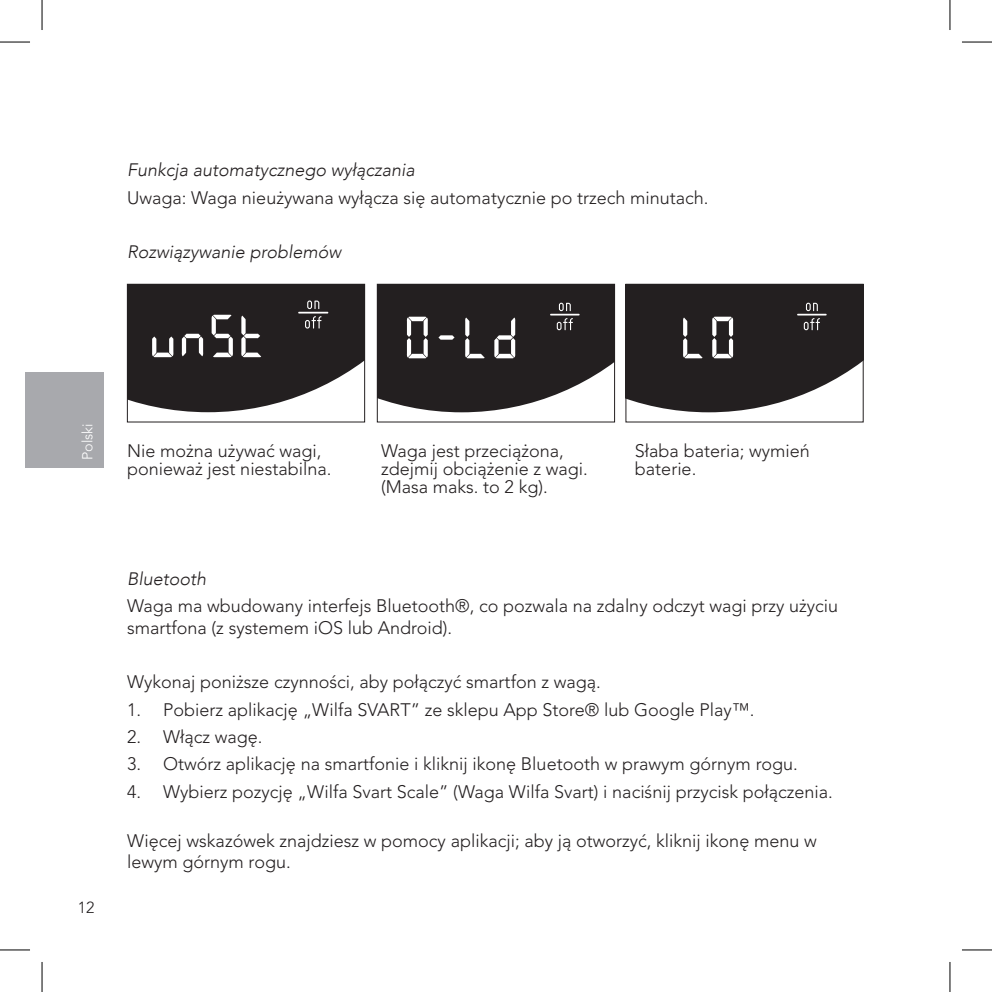
<style>
.page{position:relative;width:992px;height:992px;background:#fff}
.page>*{position:absolute;margin:0;border:0;box-sizing:border-box;transform-origin:0 0}
.t1{font:300 18px/18px "Avenir LT Pro";color:#231f20}
.t2{font:italic 300 18px "Avenir";color:#231f20}
.t3{font:300 16px "Avenir LT Std";color:#231f20}
.t4{font:300 14.4px "Avenir LT Std";color:#fff}
</style>
<div class="page">
<div style="left:25px;top:372px;width:78px;height:95px;background:#a8a9ad"></div>
<svg style="left:129px;top:286px;width:234px;height:126px;background:#403d3d"></svg>
<div style="left:127px;top:284px;width:238px;height:138px;border:1px solid #231f20"></div>
<svg style="left:379px;top:286px;width:233px;height:126px;background:#3f3b3c"></svg>
<div style="left:377px;top:284px;width:237px;height:138px;border:1px solid #231f20"></div>
<svg style="left:627px;top:286px;width:234px;height:126px;background:#3d393a"></svg>
<div style="left:625px;top:284px;width:238px;height:138px;border:1px solid #231f20"></div>
<hr style="left:0;top:42px;width:30px;height:1px;background:#000">
<hr style="left:961px;top:42px;width:30px;height:1px;background:#000">
<hr style="left:0;top:949px;width:30px;height:1px;background:#000">
<hr style="left:961px;top:949px;width:30px;height:1px;background:#000">
<hr style="left:42px;top:0;width:1px;height:30px;background:#000">
<hr style="left:42px;top:961px;width:1px;height:30px;background:#000">
<hr style="left:949px;top:0;width:1px;height:30px;background:#000">
<hr style="left:949px;top:961px;width:1px;height:30px;background:#000">
<p class="t2" style="left:127px;top:159px;width:289px">Funkcja automatycznego wyłączania</p>
<p class="t1" style="left:127px;top:188px;width:582px">Uwaga: Waga nieużywana wyłącza się automatycznie po trzech minutach.</p>
<p class="t2" style="left:127px;top:241px;width:215px">Rozwiązywanie problemów</p>
<p class="t4" style="left:79px;top:460px;width:38px;rotate:-90deg">Polski</p>
<p class="t3" style="left:78px;top:898px;width:18px">12</p>
<p class="t1" style="left:127px;top:442px;width:206px">Nie można używać wagi, ponieważ jest niestabilna.</p>
<p class="t1" style="left:381px;top:442px;width:208px">Waga jest przeciążona, zdejmij obciążenie z wagi. (Masa maks. to 2 kg).</p>
<p class="t1" style="left:634px;top:442px;width:176px">Słaba bateria; wymień baterie.</p>
<p class="t2" style="left:127px;top:568px;width:81px">Bluetooth</p>
<p class="t1" style="left:127px;top:595px;width:712px;line-height:21.6px">Waga ma wbudowany interfejs Bluetooth®, co pozwala na zdalny odczyt wagi przy użyciu smartfona (z systemem iOS lub Android).</p>
<p class="t1" style="left:127px;top:673px;width:475px">Wykonaj poniższe czynności, aby połączyć smartfon z wagą.</p>
<p class="t1" style="left:127px;top:700px;width:628px">1. Pobierz aplikację „Wilfa SVART” ze sklepu App Store® lub Google Play™.</p>
<p class="t1" style="left:127px;top:727px;width:137px">2. Włącz wagę.</p>
<p class="t1" style="left:127px;top:754px;width:672px">3. Otwórz aplikację na smartfonie i kliknij ikonę Bluetooth w prawym górnym rogu.</p>
<p class="t1" style="left:127px;top:782px;width:707px">4. Wybierz pozycję „Wilfa Svart Scale” (Waga Wilfa Svart) i naciśnij przycisk połączenia.</p>
<p class="t1" style="left:127px;top:829px;width:691px;line-height:21.6px">Więcej wskazówek znajdziesz w pomocy aplikacji; aby ją otworzyć, kliknij ikonę menu w lewym górnym rogu.</p>
</div>
